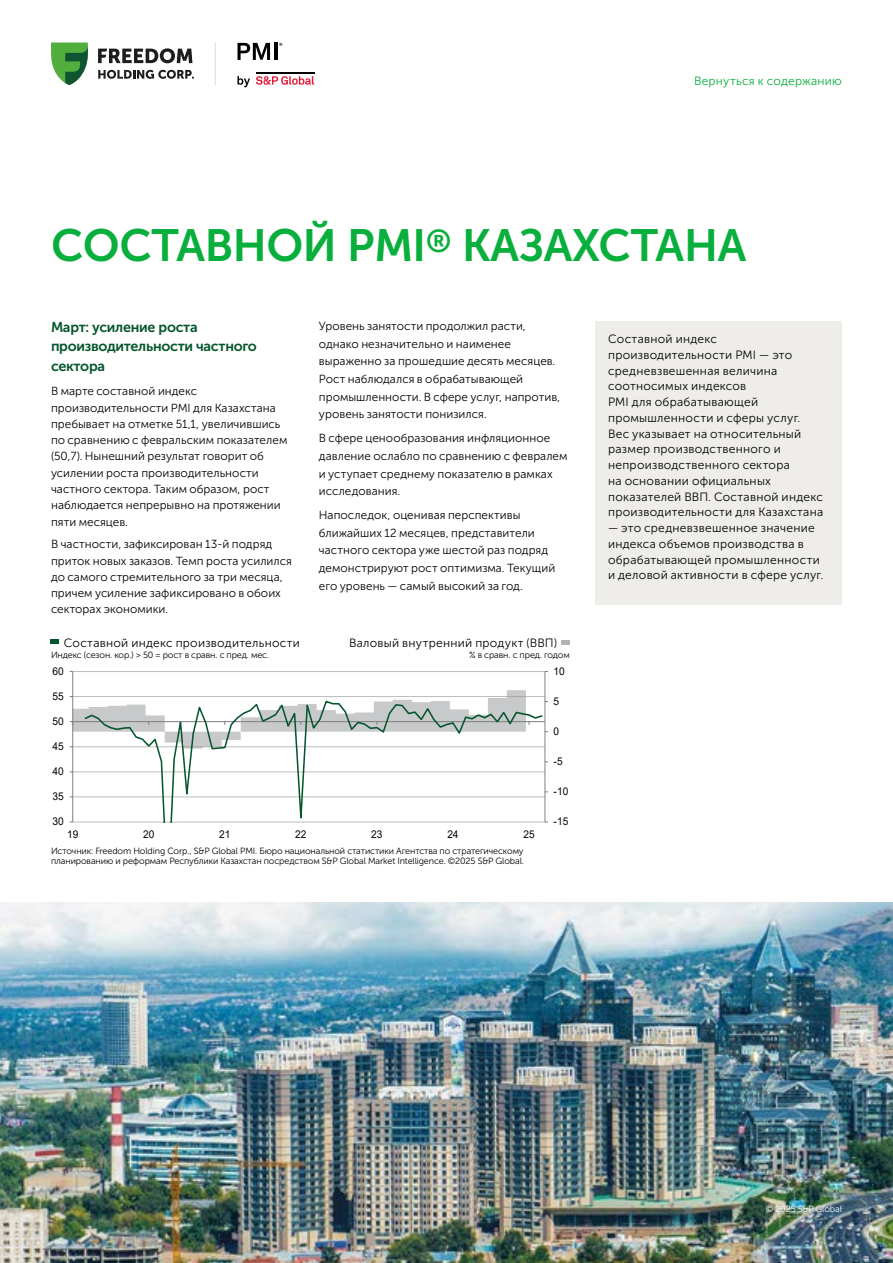
<style>
.page{position:relative;width:893px;height:1263px;background:#fff}
.page>*{position:absolute;margin:0;border:0;box-sizing:border-box;transform-origin:0 0}
.t1{font:45px "Museo Sans Cyrl 700";letter-spacing:-.01em;color:#08af3c}
.t2{font:14.25px/19.4px "Museo Sans Cyrl 700";letter-spacing:-.02em;color:#05552d}
.t3{font:12px/15.8px "Museo Sans Cyrl 300";letter-spacing:.025em;color:#000}
.t4{font:12px "Museo Sans Cyrl 300";letter-spacing:.02em;color:#08af3c}
.t5{font:11.7px/16.2px "Museo Sans Cyrl 300";letter-spacing:.005em;color:#000}
.t6{font:10.65px "Arial";color:#000;scale:.95 1}
.t7{font:9px/10.8px "Museo Sans Cyrl 300";letter-spacing:-.01em;color:#000}
.t8{font:9px "Museo Sans Cyrl 300";letter-spacing:-.01em;color:#fff}
</style>
<div class="page">
<svg style="left:237px;top:76px;width:13px;height:11px"></svg>
<svg style="left:256px;top:76px;width:58px;height:9px"></svg>
<hr style="left:256px;top:72px;width:58px;height:2px;background:#000">
<svg style="left:237px;top:43px;width:33px;height:17px"></svg>
<hr style="left:274px;top:43px;width:3px;height:17px;background:#000">
<svg style="left:98px;top:48px;width:96px;height:31px"></svg>
<svg style="left:51px;top:43px;width:37px;height:42px"></svg>
<hr style="left:215px;top:43px;width:1px;height:42px;background:#dadada">
<img style="left:0;top:902px;width:893px;height:361px">
<svg style="left:561px;top:640px;width:9px;height:4px"></svg>
<div style="left:51px;top:639px;width:8px;height:5px;background:#05552d"></div>
<hr style="left:73px;top:822px;width:472px;height:1px;background:#bfbfbf">
<hr style="left:73px;top:797px;width:472px;height:1px;background:#bfbfbf">
<hr style="left:73px;top:772px;width:472px;height:1px;background:#bfbfbf">
<hr style="left:73px;top:746px;width:472px;height:1px;background:#bfbfbf">
<hr style="left:73px;top:696px;width:472px;height:1px;background:#bfbfbf">
<hr style="left:73px;top:671px;width:472px;height:1px;background:#bfbfbf">
<hr style="left:545px;top:671px;width:1px;height:151px;background:#7f7f7f">
<hr style="left:72px;top:671px;width:1px;height:151px;background:#7f7f7f">
<hr style="left:73px;top:721px;width:472px;height:1px;background:#7f7f7f">
<svg style="left:70px;top:690px;width:456px;height:58px"></svg>
<svg style="left:83px;top:696px;width:461px;height:127px"></svg>
<div style="left:595px;top:321px;width:247px;height:284px;background:#eeedea"></div>
<p class="t4" style="left:694px;top:74px;width:149px">Вернуться к содержанию</p>
<h1 class="t1" style="left:51px;top:220px;width:697px">CОСТАВНОЙ PMI<sup>®</sup> КАЗАХСТАНА</h1>
<p class="t2" style="left:51px;top:317px;width:207px">Март: усиление роста производительности частного сектора</p>
<p class="t5" style="left:51px;top:383px;width:238px">В марте составной индекс производительности PMI для Казахстана пребывает на отметке 51,1, увеличившись по сравнению с февральским показателем (50,7). Нынешний результат говорит об усилении роста производительности частного сектора. Таким образом, рост наблюдается непрерывно на протяжении пяти месяцев.</p>
<p class="t5" style="left:51px;top:536px;width:242px">В частности, зафиксирован 13-й подряд приток новых заказов. Темп роста усилился до самого стремительного за три месяца, причем усиление зафиксировано в обоих секторах экономики.</p>
<p class="t3" style="left:64px;top:635px;width:238px">Cоставной индекс производительности</p>
<p class="t5" style="left:319px;top:317px;width:243px;line-height:17.7px">Уровень занятости продолжил расти, однако незначительно и наименее выраженно за прошедшие десять месяцев.<br>Рост наблюдался в обрабатывающей промышленности. В сфере услуг, напротив, уровень занятости понизился.</p>
<p class="t5" style="left:319px;top:429px;width:250px;line-height:17.7px">В сфере ценообразования инфляционное давление ослабло по сравнению с февралем и уступает среднему показателю в рамках исследования.</p>
<p class="t5" style="left:319px;top:506px;width:238px;line-height:17.7px">Напоследок, оценивая перспективы ближайших 12 месяцев, представители частного сектора уже шестой раз подряд демонстрируют рост оптимизма. Текущий его уровень — самый высокий за год.</p>
<p class="t3" style="left:349px;top:635px;width:210px">Валовый внутренний продукт (ВВП)</p>
<p class="t7" style="left:51px;top:650px;width:220px">Индекс (сезон. кор.) &gt; 50 = рост в сравн. с пред. мес.</p>
<p class="t7" style="left:469px;top:650px;width:102px">% в сравн. с пред. годом</p>
<p class="t6" style="left:53px;top:664px;width:13px">60</p>
<p class="t6" style="left:53px;top:689px;width:13px">55</p>
<p class="t6" style="left:53px;top:714px;width:13px">50</p>
<p class="t6" style="left:53px;top:739px;width:13px">45</p>
<p class="t6" style="left:53px;top:764px;width:13px">40</p>
<p class="t6" style="left:53px;top:789px;width:13px">35</p>
<p class="t6" style="left:53px;top:814px;width:13px">30</p>
<p class="t6" style="left:67px;top:827px;width:13px">19</p>
<p class="t6" style="left:143px;top:827px;width:13px">20</p>
<p class="t6" style="left:219px;top:827px;width:13px">21</p>
<p class="t6" style="left:295px;top:827px;width:13px">22</p>
<p class="t6" style="left:371px;top:827px;width:13px">23</p>
<p class="t6" style="left:447px;top:827px;width:13px">24</p>
<p class="t6" style="left:523px;top:827px;width:13px">25</p>
<p class="t7" style="left:51px;top:845px;width:474px">Источник: Freedom Holding Corp., S&amp;P Global PMI. Бюро национальной статистики Агентства по стратегическому планированию и реформам Республики Казахстан посредством S&amp;P Global Market Intelligence. ©2025 S&amp;P Global.</p>
<p class="t6" style="left:554px;top:664px;width:13px">10</p>
<p class="t6" style="left:554px;top:694px;width:7px">5</p>
<p class="t6" style="left:554px;top:724px;width:7px">0</p>
<p class="t6" style="left:554px;top:754px;width:11px">-5</p>
<p class="t6" style="left:554px;top:784px;width:17px">-10</p>
<p class="t6" style="left:554px;top:814px;width:17px">-15</p>
<p class="t3" style="left:608px;top:331px;width:217px">Составной индекс производительности PMI — это средневзвешенная величина соотносимых индексов<br>PMI для обрабатывающей промышленности и сферы услуг.<br>Вес указывает на относительный размер производственного и непроизводственного сектора<br>на основании официальных показателей ВВП. Составной индекс производительности для Казахстана</p>
<p class="t3" style="left:608px;top:520px;width:217px">— это средневзвешенное значение индекса объемов производства в обрабатывающей промышленности и деловой активности в сфере услуг.</p>
<p class="t8" style="left:766px;top:1204px;width:78px">© 2025 S&amp;P Global</p>
</div>
